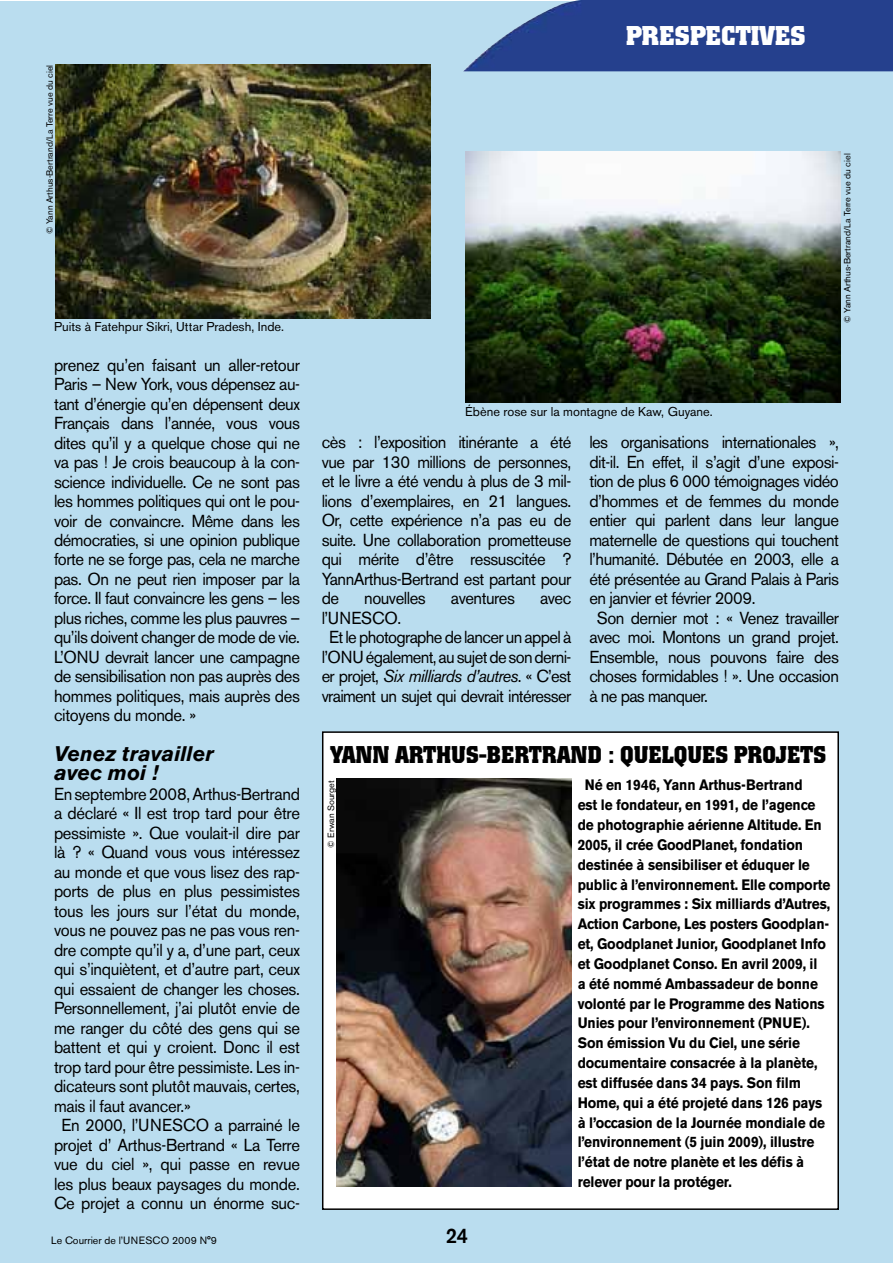
<style>
.page{position:relative;width:893px;height:1263px;background:#fff}
.page>*{position:absolute;margin:0;border:0;box-sizing:border-box;transform-origin:0 0}
.t1{font:700 26.85px "Colossalis";color:#fff;scale:.96 1}
.t2{font:700 24px "Colossalis";letter-spacing:.01em;color:#000;scale:.91 1}
.t3{font:italic 700 21px/19.5px "Akzidenz Grotesk BE";color:#000}
.t4{font:500 21px "Akzidenz Grotesk BE";color:#000;scale:.96 1}
.t5{font:17.25px/19.5px "Akzidenz Grotesk BE";letter-spacing:-.02em;color:#000;text-align:justify;scale:.96 1}
.t6{font:17.25px "Akzidenz Grotesk BE";letter-spacing:-.04em;color:#000;scale:.96 1}
.t7{font:italic 17.25px "Akzidenz Grotesk BE";letter-spacing:-.04em;color:#000;scale:.96 1}
.t8{font:700 15px/19.8px "Akzidenz Grotesk BE";letter-spacing:-.01em;color:#000;scale:.91 1}
.t9{font:12.75px "Akzidenz Grotesk BE";color:#000}
.t10{font:10.5px "Akzidenz Grotesk BE";color:#000}
.t11{font:9px "Akzidenz Grotesk BE";color:#000}
.s1{font-style:normal}
</style>
<div class="page">
<div style="left:0;top:1px;width:893px;height:1262px;background:#baddef"></div>
<img style="left:463px;top:0;width:430px;height:71px">
<img style="left:56px;top:65px;width:375px;height:253px">
<img style="left:466px;top:152px;width:375px;height:250px">
<div style="left:323px;top:732px;width:515px;height:477px;background:#fff"></div>
<div style="left:322px;top:731px;width:517px;height:479px;border:2px solid #000"></div>
<img style="left:337px;top:779px;width:234px;height:408px">
<p class="t11" style="left:44px;top:234px;width:171px;rotate:-90deg">© Yann Arthus-Bertrand/La Terre vue du ciel</p>
<p class="t9" style="left:54px;top:319px;width:231px">Puits à Fatehpur Sikri, Uttar Pradesh, Inde.</p>
<p class="t5" style="left:54px;top:355px;width:258px">prenez qu’en faisant un aller-retour Paris – New York, vous dépensez au&shy;tant d’énergie qu’en dépensent deux Français dans l’année, vous vous dites qu’il y a quelque chose qui ne va pas ! Je crois beaucoup à la con&shy;science individuelle. Ce ne sont pas les hommes politiques qui ont le pou&shy;voir de convaincre. Même dans les démocraties, si une opinion publique forte ne se forge pas, cela ne marche pas. On ne peut rien imposer par la force. Il faut convaincre les gens – les plus riches, comme les plus pauvres – qu’ils doivent changer de mode de vie.<br>L’ONU devrait lancer une campagne de sensibilisation non pas auprès des hommes politiques, mais auprès des citoyens du monde. »</p>
<p class="t3" style="left:54px;top:743px;width:161px">Venez travailler avec moi !</p>
<p class="t5" style="left:54px;top:784px;width:258px">En septembre 2008, Arthus-Bertrand</p>
<p class="t5" style="left:54px;top:803px;width:258px">a déclaré « Il est trop tard pour être</p>
<p class="t5" style="left:54px;top:823px;width:258px">pessimiste ». Que voulait-il dire par</p>
<p class="t5" style="left:54px;top:842px;width:258px">là ? « Quand vous vous intéressez</p>
<p class="t5" style="left:54px;top:862px;width:258px">au monde et que vous lisez des rap-</p>
<p class="t5" style="left:54px;top:881px;width:258px">ports de plus en plus pessimistes</p>
<p class="t5" style="left:54px;top:901px;width:258px">tous les jours sur l’état du monde,</p>
<p class="t5" style="left:54px;top:920px;width:258px">vous ne pouvez pas ne pas vous ren-</p>
<p class="t5" style="left:54px;top:940px;width:258px">dre compte qu’il y a, d’une part, ceux</p>
<p class="t5" style="left:54px;top:959px;width:258px">qui s’inquiètent, et d’autre part, ceux</p>
<p class="t5" style="left:54px;top:979px;width:258px">qui essaient de changer les choses.</p>
<p class="t5" style="left:54px;top:998px;width:258px">Personnellement, j’ai plutôt envie de</p>
<p class="t5" style="left:54px;top:1018px;width:258px">me ranger du côté des gens qui se</p>
<p class="t5" style="left:54px;top:1037px;width:258px">battent et qui y croient. Donc il est</p>
<p class="t5" style="left:54px;top:1057px;width:258px">trop tard pour être pessimiste. Les in-</p>
<p class="t5" style="left:54px;top:1076px;width:258px">dicateurs sont plutôt mauvais, certes,</p>
<p class="t5" style="left:54px;top:1096px;width:144px">mais il faut avancer.»</p>
<p class="t5" style="left:62px;top:1115px;width:250px">En 2000, l’UNESCO a parrainé le</p>
<p class="t5" style="left:54px;top:1135px;width:258px">projet d’ Arthus-Bertrand « La Terre</p>
<p class="t5" style="left:54px;top:1154px;width:258px">vue du ciel », qui passe en revue</p>
<p class="t5" style="left:54px;top:1174px;width:258px">les plus beaux paysages du monde.</p>
<p class="t5" style="left:54px;top:1193px;width:258px">Ce projet a connu un énorme suc-</p>
<p class="t10" style="left:51px;top:1234px;width:167px">Le Courrier de l’UNESCO 2009 N°9</p>
<h1 class="t1" style="left:626px;top:20px;width:17px">PRESPECTIVES</h1>
<p class="t9" style="left:465px;top:404px;width:249px">Ébène rose sur la montagne de Kaw, Guyane.</p>
<p class="t11" style="left:842px;top:323px;width:171px;rotate:-90deg">© Yann Arthus-Bertrand/La Terre vue du ciel</p>
<p class="t5" style="left:322px;top:433px;width:262px">cès : l’exposition itinérante a été vue par 130 millions de personnes, et le livre a été vendu à plus de 3 mil&shy;lions d’exemplaires, en 21 langues.<br>Or, cette expérience n’a pas eu de suite. Une collaboration prometteuse qui mérite d’être ressuscitée ?<br>YannArthus-Bertrand est partant pour de</p>
<p class="t5" style="left:364px;top:589px;width:66px">nouvelles</p>
<p class="t5" style="left:451px;top:589px;width:68px">aventures</p>
<p class="t5" style="left:540px;top:589px;width:34px">avec</p>
<p class="t5" style="left:322px;top:608px;width:84px">l’UNESCO.</p>
<p class="t6" style="left:329px;top:627px;width:254px">Et le photographe de lancer un appel à</p>
<p class="t6" style="left:322px;top:646px;width:262px">l’ONU également, au sujet de son derni-</p>
<p class="t7" style="left:322px;top:666px;width:262px"><span class="s1">er projet,</span> Six milliards d’autres<span class="s1">. « C’est</span></p>
<p class="t6" style="left:322px;top:685px;width:262px">vraiment un sujet qui devrait intéresser</p>
<p class="t5" style="left:589px;top:433px;width:262px">les organisations internationales »,</p>
<p class="t5" style="left:589px;top:452px;width:262px">dit-il. En effet, il s’agit d’une exposi-</p>
<p class="t5" style="left:589px;top:471px;width:262px">tion de plus 6 000 témoignages vidéo</p>
<p class="t5" style="left:589px;top:491px;width:262px">d’hommes et de femmes du monde</p>
<p class="t5" style="left:589px;top:510px;width:262px">entier qui parlent dans leur langue</p>
<p class="t5" style="left:589px;top:530px;width:262px">maternelle de questions qui touchent</p>
<p class="t5" style="left:589px;top:549px;width:262px">l’humanité. Débutée en 2003, elle a</p>
<p class="t5" style="left:589px;top:569px;width:262px">été présentée au Grand Palais à Paris</p>
<p class="t5" style="left:589px;top:588px;width:175px">en janvier et février 2009.</p>
<p class="t5" style="left:597px;top:608px;width:254px">Son dernier mot : « Venez travailler</p>
<p class="t5" style="left:589px;top:627px;width:262px">avec moi. Montons un grand projet.</p>
<p class="t5" style="left:589px;top:647px;width:262px">Ensemble, nous pouvons faire des</p>
<p class="t5" style="left:589px;top:666px;width:262px">choses formidables ! ». Une occasion</p>
<p class="t6" style="left:589px;top:685px;width:125px">à ne pas manquer.</p>
<h2 class="t2" style="left:330px;top:740px;width:547px">YANN ARTHUS-BERTRAND : QUELQUES PROJETS</h2>
<p class="t8" style="left:578px;top:775px;width:279px;text-indent:7px">Né en 1946, Yann Arthus-Bertrand<br>est le fondateur, en 1991, de l’agence de photographie aérienne Altitude. En 2005, il crée GoodPlanet, fondation destinée à sensibiliser et éduquer le public à l’environnement. Elle comporte six programmes : Six milliards d’Autres, Action Carbone, Les posters Goodplan&shy;et, Goodplanet Junior, Goodplanet Info et Goodplanet Conso. En avril 2009, il<br>a été nommé Ambassadeur de bonne volonté par le Programme des Nations Unies pour l’environnement (PNUE).<br>Son émission Vu du Ciel, une série documentaire consacrée à la planète, est diffusée dans 34 pays. Son film Home, qui a été projeté dans 126 pays à l’occasion de la Journée mondiale de l’environnement (5 juin 2009), illustre l’état de notre planète et les défis à relever pour la protéger.</p>
<p class="t11" style="left:326px;top:847px;width:69px;rotate:-90deg">© Erwan Sourget</p>
<p class="t4" style="left:446px;top:1223px;width:25px">24</p>
</div>
